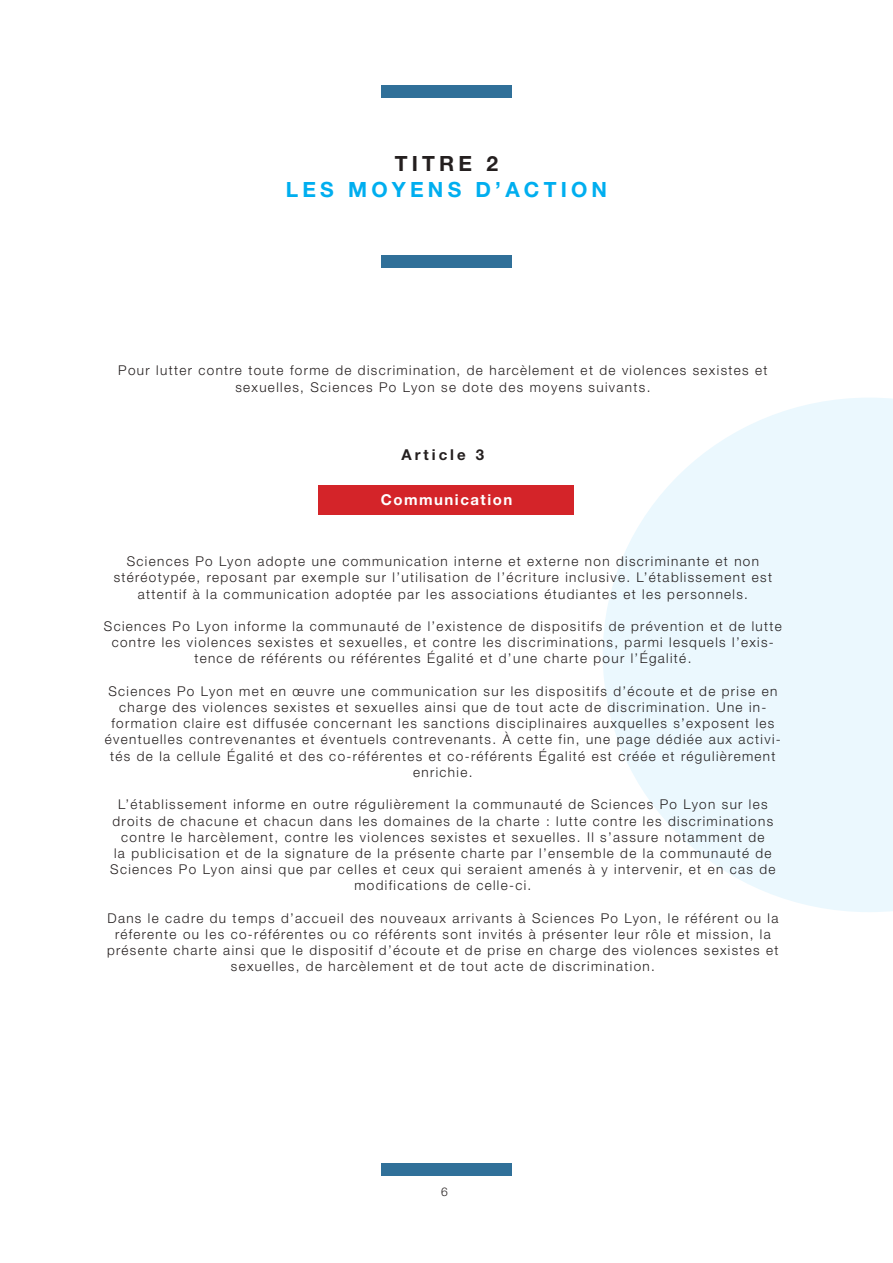
<style>
.page{position:relative;width:893px;height:1263px;background:#fff}
.page>*{position:absolute;margin:0;border:0;box-sizing:border-box;transform-origin:0 0}
.t1{font:700 21px "Helvetica Neue LT Pro";letter-spacing:.2em;color:#00aeef}
.t2{font:700 21px "Helvetica Neue LT Pro";letter-spacing:.2em;color:#241f1f}
.t3{font:700 15px "Helvetica Neue LT Pro";letter-spacing:.1em;color:#fff}
.t4{font:700 15px "Helvetica Neue LT Pro";letter-spacing:.2em;color:#241f1f}
.t5{font:300 13.5px/16.2px "Helvetica Neue LT Pro";letter-spacing:.1em;color:#241f1f;text-align:center}
.t6{font:300 12px "Helvetica Neue LT Pro";color:#241f1f}
</style>
<div class="page">
<svg style="left:603px;top:398px;width:290px;height:514px;fill:#ebf8fe"></svg>
<div style="left:381px;top:1163px;width:131px;height:13px;background:#307099"></div>
<div style="left:381px;top:85px;width:131px;height:13px;background:#307099"></div>
<div style="left:381px;top:255px;width:131px;height:13px;background:#307099"></div>
<div style="left:319px;top:485px;width:255px;height:29px;background:#d42429"></div>
<h1 class="t2" style="left:395px;top:151px;width:105px">TITRE 2</h1>
<h1 class="t1" style="left:286px;top:176px;width:323px">LES MOYENS D’ACTION</h1>
<p class="t5" style="left:118px;top:362px;width:651px">Pour lutter contre toute forme de discrimination, de harcèlement et de violences sexistes et sexuelles, Sciences Po Lyon se dote des moyens suivants.</p>
<p class="t4" style="left:401px;top:445px;width:84px">Article 3</p>
<p class="t3" style="left:381px;top:490px;width:133px">Communication</p>
<p class="t5" style="left:114px;top:553px;width:660px">Sciences Po Lyon adopte une communication interne et externe non discriminante et non stéréotypée, reposant par exemple sur l’utilisation de l’écriture inclusive. L’établissement est attentif à la communication adoptée par les associations étudiantes et les personnels.</p>
<p class="t5" style="left:104px;top:618px;width:679px">Sciences Po Lyon informe la communauté de l’existence de dispositifs de prévention et de lutte contre les violences sexistes et sexuelles, et contre les discriminations, parmi lesquels l’exis&shy;tence de référents ou référentes Égalité et d’une charte pour l’Égalité.</p>
<p class="t5" style="left:105px;top:683px;width:678px">Sciences Po Lyon met en œuvre une communication sur les dispositifs d’écoute et de prise en charge des violences sexistes et sexuelles ainsi que de tout acte de discrimination. Une in&shy;formation claire est diffusée concernant les sanctions disciplinaires auxquelles s’exposent les éventuelles contrevenantes et éventuels contrevenants. À cette fin, une page dédiée aux activi&shy;tés de la cellule Égalité et des co-référentes et co-référents Égalité est créée et régulièrement enrichie.</p>
<p class="t5" style="left:110px;top:796px;width:667px">L’établissement informe en outre régulièrement la communauté de Sciences Po Lyon sur les droits de chacune et chacun dans les domaines de la charte : lutte contre les discriminations contre le harcèlement, contre les violences sexistes et sexuelles. Il s’assure notamment de<br>la publicisation et de la signature de la présente charte par l’ensemble de la communauté de Sciences Po Lyon ainsi que par celles et ceux qui seraient amenés à y intervenir, et en cas de modifications de celle-ci.</p>
<p class="t5" style="left:107px;top:909px;width:673px">Dans le cadre du temps d’accueil des nouveaux arrivants à Sciences Po Lyon, le référent ou la réferente ou les co-référentes ou co référents sont invités à présenter leur rôle et mission, la présente charte ainsi que le dispositif d’écoute et de prise en charge des violences sexistes et sexuelles, de harcèlement et de tout acte de discrimination.</p>
<p class="t6" style="left:441px;top:1184px;width:8px">6</p>
</div>
